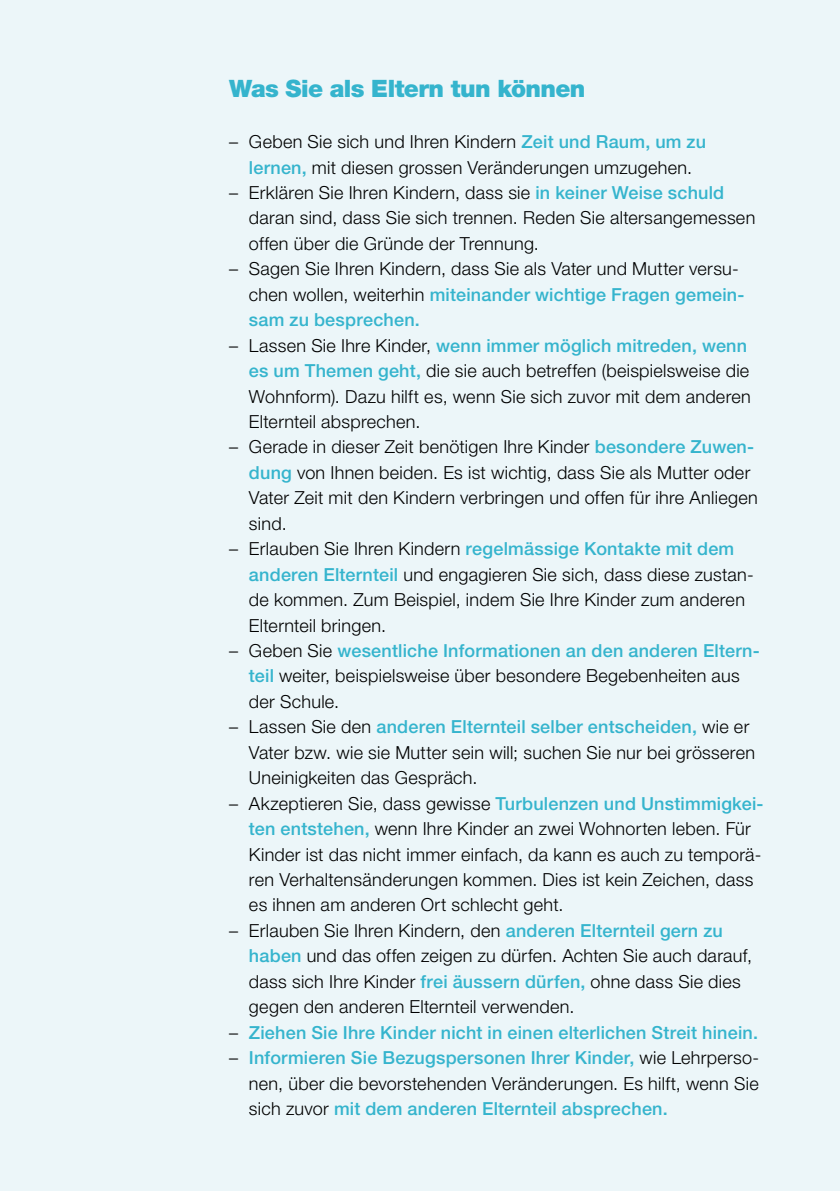
<style>
.page{position:relative;width:840px;height:1191px;background:#fff}
.page>*{position:absolute;margin:0;border:0;box-sizing:border-box;transform-origin:0 0}
.t1{font:900 24px "Helvetica Neue LT Pro";letter-spacing:-.025em;color:#35b4cd}
.t2{font:300 18px/25.4px "Helvetica Neue LT Pro";letter-spacing:.015em;color:#000}
.t3{font:500 18px "Helvetica Neue LT Pro";letter-spacing:.01em;color:#35b4cd}
.s1{font-weight:500;color:#35b4cd}
.s2{font-weight:300;color:#000}
</style>
<div class="page">
<div style="left:0;top:0;width:839px;height:1191px;background:#ecf6f9"></div>
<h1 class="t1" style="left:229px;top:74px;width:358px">Was Sie als Eltern tun können</h1>
<p class="t2" style="left:229px;top:129px;width:478px;text-align:center">– Geben Sie sich und Ihren Kindern <span class="s1">Zeit und Raum, um zu lernen,</span> mit diesen grossen Veränderungen umzugehen.</p>
<p class="t2" style="left:249px;top:179px;width:507px;text-indent:-20px">– Erklären Sie Ihren Kindern, dass sie <span class="s1">in keiner Weise schuld </span>daran sind, dass Sie sich trennen. Reden Sie altersangemessen offen über die Gründe der Trennung.</p>
<p class="t2" style="left:249px;top:256px;width:497px;text-indent:-20px">– Sagen Sie Ihren Kindern, dass Sie als Vater und Mutter versu&shy;chen wollen, weiterhin <span class="s1">miteinander wichtige Fragen gemein&shy;sam zu besprechen.</span></p>
<p class="t2" style="left:249px;top:332px;width:503px;text-indent:-20px">– Lassen Sie Ihre Kinder, <span class="s1">wenn immer möglich mitreden, wenn es um Themen geht,</span> die sie auch betreffen (beispielsweise die Wohnform). Dazu hilft es, wenn Sie sich zuvor mit dem anderen Elternteil absprechen.</p>
<p class="t2" style="left:249px;top:434px;width:510px;text-indent:-20px">– Gerade in dieser Zeit benötigen Ihre Kinder <span class="s1">besondere Zuwen&shy;dung</span> von Ihnen beiden. Es ist wichtig, dass Sie als Mutter oder Vater Zeit mit den Kindern verbringen und offen für ihre Anliegen sind.</p>
<p class="t2" style="left:249px;top:536px;width:506px;text-indent:-20px">– Erlauben Sie Ihren Kindern <span class="s1">regelmässige Kontakte mit dem anderen Elternteil</span> und engagieren Sie sich, dass diese zustan&shy;de kommen. Zum Beispiel, indem Sie Ihre Kinder zum anderen Elternteil bringen.</p>
<p class="t2" style="left:249px;top:637px;width:512px;text-indent:-20px">– Geben Sie <span class="s1">wesentliche Informationen an den anderen Eltern&shy;teil</span> weiter, beispielsweise über besondere Begebenheiten aus der Schule.</p>
<p class="t2" style="left:249px;top:714px;width:507px;text-indent:-20px">– Lassen Sie den <span class="s1">anderen Elternteil selber entscheiden,</span> wie er<br>Vater bzw. wie sie Mutter sein will; suchen Sie nur bei grösseren<br>Uneinigkeiten das Gespräch.</p>
<p class="t2" style="left:249px;top:790px;width:516px;text-indent:-20px">– Akzeptieren Sie, dass gewisse <span class="s1">Turbulenzen und Unstimmigkei&shy;ten entstehen,</span> wenn Ihre Kinder an zwei Wohnorten leben. Für Kinder ist das nicht immer einfach, da kann es auch zu temporä&shy;ren Verhaltensänderungen kommen. Dies ist kein Zeichen, dass es ihnen am anderen Ort schlecht geht.</p>
<p class="t2" style="left:249px;top:917px;width:504px;text-indent:-20px">– Erlauben Sie Ihren Kindern, den <span class="s1">anderen Elternteil gern zu haben</span> und das offen zeigen zu dürfen. Achten Sie auch darauf, dass sich Ihre Kinder <span class="s1">frei äussern dürfen,</span> ohne dass Sie dies gegen den anderen Elternteil verwenden.</p>
<p class="t3" style="left:229px;top:1021px;width:530px"><span class="s2">–</span> Ziehen Sie Ihre Kinder nicht in einen elterlichen Streit hinein.</p>
<p class="t2" style="left:249px;top:1044px;width:511px;text-align:justify;text-indent:-20px">– <span class="s1">Informieren Sie Bezugspersonen Ihrer Kinder,</span> wie Lehrperso&shy;nen, über die bevorstehenden Veränderungen. Es hilft, wenn Sie sich zuvor <span class="s1">mit dem anderen Elternteil absprechen.</span></p>
</div>
